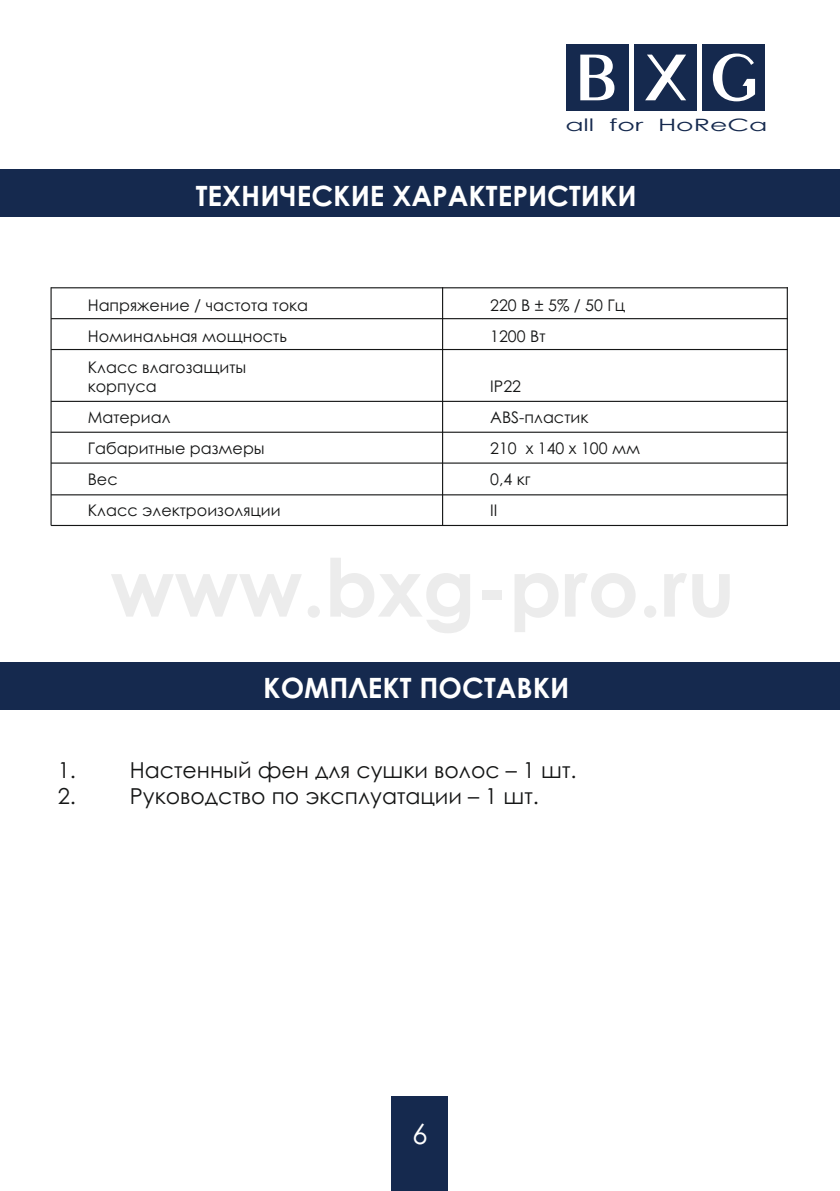
<style>
.page{position:relative;width:840px;height:1191px;background:#fff}
.page>*{position:absolute;margin:0;border:0;box-sizing:border-box;transform-origin:0 0}
.t1{font:700 28px "Century Gothic";color:#fff}
.t2{font:28px "Century Gothic";color:#fff}
.t3{font:22px "Century Gothic";color:#151616}
.t4{font:17px "Century Gothic";color:#15294e;scale:1.57 1}
.t5{font:16px/19px "Century Gothic";color:#151616}
</style>
<div class="page">
<div style="left:0;top:663px;width:839px;height:47px;background:#15294e"></div>
<div style="left:0;top:169px;width:839px;height:47px;background:#15294e"></div>
<hr style="left:442px;top:287px;width:1px;height:238px;background:#151616">
<hr style="left:786px;top:287px;width:1px;height:238px;background:#151616">
<hr style="left:51px;top:462px;width:736px;height:1px;background:#151616">
<hr style="left:51px;top:432px;width:736px;height:1px;background:#151616">
<hr style="left:51px;top:401px;width:736px;height:1px;background:#151616">
<hr style="left:51px;top:349px;width:736px;height:1px;background:#151616">
<hr style="left:51px;top:318px;width:736px;height:1px;background:#151616">
<hr style="left:51px;top:287px;width:736px;height:1px;background:#151616">
<div style="left:391px;top:1096px;width:56px;height:95px;background:#15294e"></div>
<div style="left:566px;top:44px;width:62px;height:67px;background:#15294e"></div>
<div style="left:634px;top:44px;width:62px;height:67px;background:#15294e"></div>
<div style="left:702px;top:44px;width:62px;height:67px;background:#15294e"></div>
<svg style="left:580px;top:55px;width:34px;height:45px"></svg>
<svg style="left:645px;top:55px;width:40px;height:45px"></svg>
<svg style="left:712px;top:54px;width:42px;height:47px"></svg>
<hr style="left:51px;top:494px;width:736px;height:1px;background:#151616">
<hr style="left:51px;top:525px;width:736px;height:1px;background:#151616">
<hr style="left:50px;top:287px;width:2px;height:238px;background:#151616">
<p class="t4" style="left:565px;top:118px;width:130px">all for HoReCa</p>
<h1 class="t1" style="left:196px;top:185px;width:442px">ТЕХНИЧЕСКИЕ ХАРАКТЕРИСТИКИ</h1>
<p class="t5" style="left:88px;top:297px;width:222px">Напряжение / частота тока</p>
<p class="t5" style="left:490px;top:297px;width:136px">220 В ± 5% / 50 Гц</p>
<p class="t5" style="left:88px;top:328px;width:200px">Номинальная мощность</p>
<p class="t5" style="left:490px;top:328px;width:57px">1200 Вт</p>
<p class="t5" style="left:88px;top:359px;width:160px">Класс влагозащиты корпуса</p>
<p class="t5" style="left:490px;top:378px;width:32px">IP22</p>
<p class="t5" style="left:88px;top:409px;width:84px">Материал</p>
<p class="t5" style="left:490px;top:409px;width:100px">ABS-пластик</p>
<p class="t5" style="left:88px;top:440px;width:178px">Габаритные размеры</p>
<p class="t5" style="left:490px;top:440px;width:151px">210 х 140 х 100 мм</p>
<p class="t5" style="left:88px;top:471px;width:31px">Вес</p>
<p class="t5" style="left:490px;top:471px;width:42px">0,4 кг</p>
<p class="t5" style="left:88px;top:502px;width:194px">Класс электроизоляции</p>
<p class="t5" style="left:490px;top:502px;width:9px">II</p>
<h1 class="t1" style="left:263px;top:677px;width:307px">КОМПЛЕКТ ПОСТАВКИ</h1>
<h2 class="t3" style="left:58px;top:761px;width:20px">1.</h2>
<h2 class="t3" style="left:130px;top:761px;width:448px">Настенный фен для сушки волос – 1 шт.</h2>
<h2 class="t3" style="left:58px;top:787px;width:20px">2.</h2>
<h2 class="t3" style="left:130px;top:787px;width:410px">Руководство по эксплуатации – 1 шт.</h2>
<h1 class="t2" style="left:412px;top:1122px;width:17px">6</h1>
</div>
